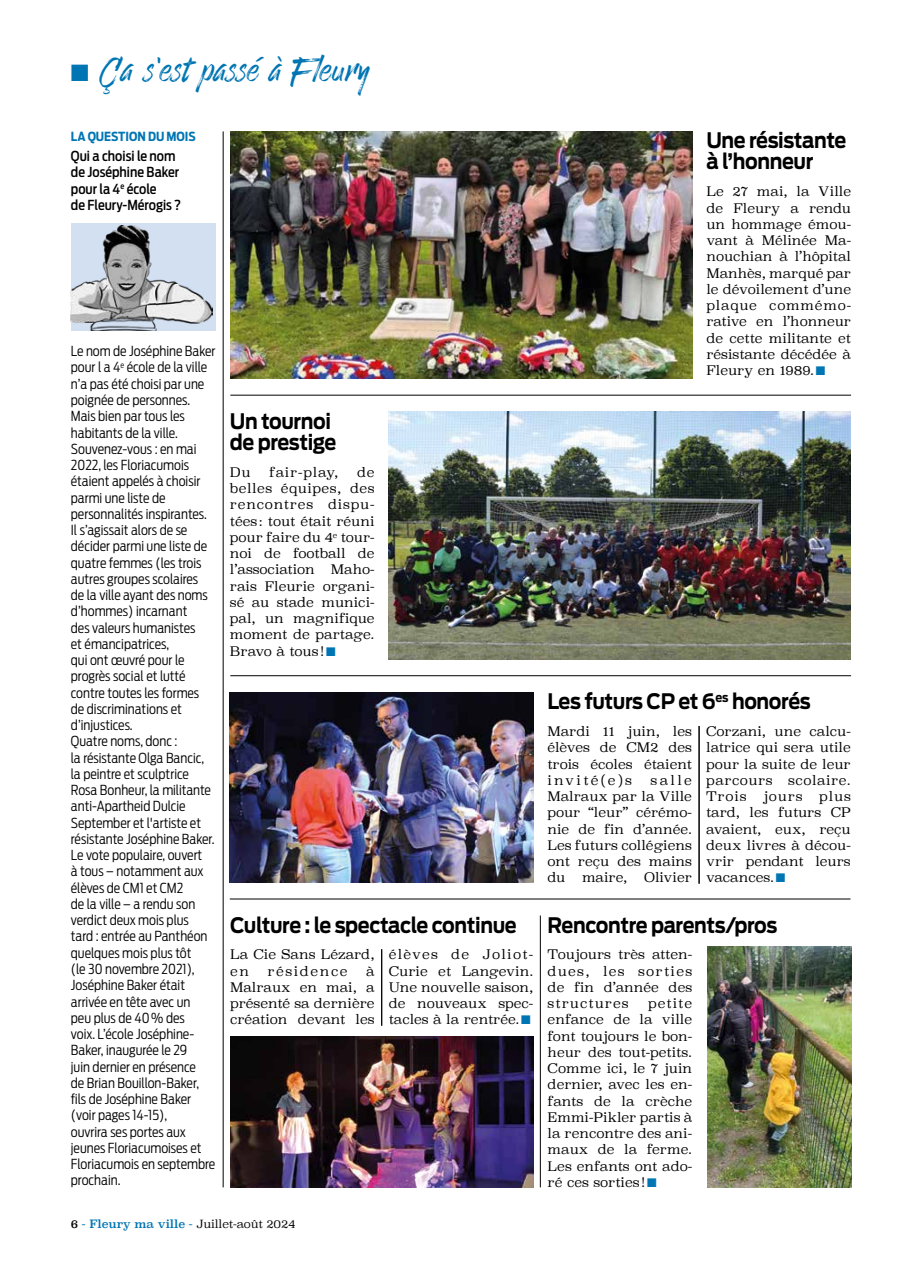
<style>
.page{position:relative;width:922px;height:1276px;background:#fff}
.page>*{position:absolute;margin:0;border:0;box-sizing:border-box;transform-origin:0 0}
.t1{font:33.75px "Enjoythe Ride";color:#0075b3}
.t2{font:700 21.25px/21.2px "Antenna";letter-spacing:-.02em;color:#000;scale:.9 1}
.t3{font:300 13.75px/16.2px "Antenna Cond";color:#000}
.t4{font:500 13.75px/16.2px "Antenna Cond";color:#000}
.t5{font:300 13.12px/16.2px "Superclarendon";color:#000;text-align:justify}
.t6{font:300 13.12px "Superclarendon";letter-spacing:.06em;color:#000}
.t7{font:300 13.12px "Superclarendon";letter-spacing:.12em;color:#000}
.t8{font:700 12.5px "Antenna Cond";color:#0075b3}
.t9{font:300 11.25px "Superclarendon";letter-spacing:-.01em;color:#000}
.s1{color:#0075b3}
.s2{font-weight:400}
.s3{font-weight:400;color:#0075b3}
</style>
<div class="page">
<hr style="left:698px;top:726px;width:1px;height:157px;background:#000">
<div style="left:71px;top:223px;width:144px;height:108px;background:#d3e0f1"></div>
<img style="left:71px;top:225px;width:142px;height:106px">
<img style="left:388px;top:412px;width:462px;height:247px">
<img style="left:230px;top:131px;width:462px;height:248px">
<img style="left:230px;top:692px;width:303px;height:190px">
<hr style="left:381px;top:949px;width:1px;height:76px;background:#000">
<img style="left:230px;top:1036px;width:303px;height:151px">
<hr style="left:223px;top:131px;width:1px;height:1056px;background:#000">
<img style="left:707px;top:946px;width:144px;height:241px">
<hr style="left:230px;top:675px;width:620px;height:1px;background:#000">
<hr style="left:230px;top:899px;width:620px;height:1px;background:#000">
<hr style="left:540px;top:915px;width:1px;height:272px;background:#000">
<hr style="left:230px;top:395px;width:620px;height:1px;background:#000">
<h1 class="t1" style="left:71px;top:50px;width:300px">■ Ça s'est passé à Fleury</h1>
<p class="t8" style="left:71px;top:129px;width:126px">LA QUESTION DU MOIS</p>
<p class="t4" style="left:71px;top:148px;width:112px">Qui a choisi le nom de Joséphine Baker pour la 4<sup>e</sup> école<br>de Fleury-Mérogis?</p>
<p class="t3" style="left:71px;top:343px;width:146px">Le nom de Joséphine Baker pour l a 4<sup>e</sup> école de la ville n’a pas été choisi par une poignée de personnes.<br>Mais bien par tous les habitants de la ville.<br>Souvenez-vous : en mai<br>2022, les Floriacumois étaient appelés à choisir parmi une liste de personnalités inspirantes.<br>Il s’agissait alors de se décider parmi une liste de quatre femmes (les trois autres groupes scolaires<br>de la ville ayant des noms d’hommes) incarnant<br>des valeurs humanistes<br>et émancipatrices,<br>qui ont œuvré pour le progrès social et lutté contre toutes les formes de discriminations et d’injustices.<br>Quatre noms, donc :<br>la résistante Olga Bancic, la peintre et sculptrice<br>Rosa Bonheur, la militante anti-Apartheid Dulcie<br>September et l'artiste et résistante Joséphine Baker.<br>Le vote populaire, ouvert<br>à tous – notamment aux élèves de CM1 et CM2<br>de la ville – a rendu son verdict deux mois plus<br>tard : entrée au Panthéon quelques mois plus tôt<br>(le 30 novembre 2021),<br>Joséphine Baker était arrivée en tête avec un<br>peu plus de 40% des<br>voix. L’école Joséphine-<br>Baker, inaugurée le 29<br>juin dernier en présence<br>de Brian Bouillon-Baker, fils de Joséphine Baker (voir pages 14-15),<br>ouvrira ses portes aux jeunes Floriacumoises et<br>Floriacumois en septembre prochain.</p>
<h2 class="t2" style="left:230px;top:410px;width:120px">Un tournoi de prestige</h2>
<p class="t5" style="left:230px;top:465px;width:22px">Du</p>
<p class="t6" style="left:269px;top:463px;width:71px">fair-play,</p>
<p class="t5" style="left:230px;top:465px;width:146px;text-indent:127px">de belles équipes, des rencontres dispu&shy;tées: tout était réuni pour faire du 4<sup>e</sup> tour&shy;noi de football de l’association Maho&shy;rais Fleurie organi&shy;sé au stade munici&shy;pal, un magnifique moment de partage.<br>Bravo à tous!<span class="s1">■</span></p>
<h2 class="t2" style="left:230px;top:914px;width:320px">Culture : le spectacle continue</h2>
<p class="t5" style="left:230px;top:947px;width:146px">La Cie Sans Lézard, en</p>
<p class="t5" style="left:388px;top:947px;width:146px">élèves de Joliot-Curie et Langevin.<br>Une nouvelle saison, de nouveaux spec&shy;tacles à la rentrée.<span class="s1">■</span></p>
<p class="t7" style="left:267px;top:962px;width:82px">résidence</p>
<p class="t5" style="left:230px;top:964px;width:146px;text-indent:136px">à Malraux en mai, a présenté sa dernière création devant les</p>
<p class="t9" style="left:71px;top:1216px;width:226px"><span class="s2">6</span> <span class="s3">- Fleury ma ville -</span> Juillet-août 2024</p>
<h2 class="t2" style="left:706px;top:130px;width:157px">Une résistante à l’honneur</h2>
<p class="t5" style="left:706px;top:184px;width:146px">Le 27 mai, la Ville de Fleury a rendu un hommage émou&shy;vant à Mélinée Ma&shy;nouchian à l’hôpital Manhès, marqué par le dévoilement d’une plaque commémo&shy;rative en l’honneur de cette militante et résistante décédée à Fleury en 1989.<span class="s1">■</span></p>
<h2 class="t2" style="left:547px;top:691px;width:294px">Les futurs CP et 6<sup>es</sup> honorés</h2>
<p class="t5" style="left:547px;top:724px;width:146px">Mardi 11 juin, les élèves de CM2 des trois écoles étaient invité(e)s</p>
<p class="t5" style="left:706px;top:724px;width:146px">Corzani, une calcu&shy;latrice qui sera utile pour la suite de leur parcours scolaire.<br>Trois</p>
<p class="t5" style="left:547px;top:773px;width:146px;text-indent:103px">salle Malraux par la Ville pour “leur” cérémo&shy;nie de fin d’année.<br>Les futurs collégiens ont reçu des mains du</p>
<p class="t5" style="left:706px;top:789px;width:146px;text-indent:113px">plus tard, les futurs CP avaient, eux, reçu deux livres à décou&shy;vrir pendant leurs vacances.<span class="s1">■</span></p>
<h2 class="t2" style="left:547px;top:914px;width:257px">Rencontre parents/pros</h2>
<p class="t5" style="left:547px;top:947px;width:146px">Toujours très atten&shy;dues, les sorties de fin d’année des structures</p>
<p class="t5" style="left:763px;top:789px;width:41px">jours</p>
<p class="t5" style="left:582px;top:870px;width:47px">maire,</p>
<p class="t5" style="left:644px;top:870px;width:49px">Olivier</p>
<p class="t5" style="left:547px;top:996px;width:146px;text-indent:100px">petite enfance de la ville font toujours le bon&shy;heur des tout-petits.<br>Comme ici, le 7 juin dernier, avec les en&shy;fants de la crèche Emmi-Pikler partis à la rencontre des ani&shy;maux de la ferme.<br>Les enfants ont ado&shy;ré ces sorties!<span class="s1">■</span></p>
</div>
